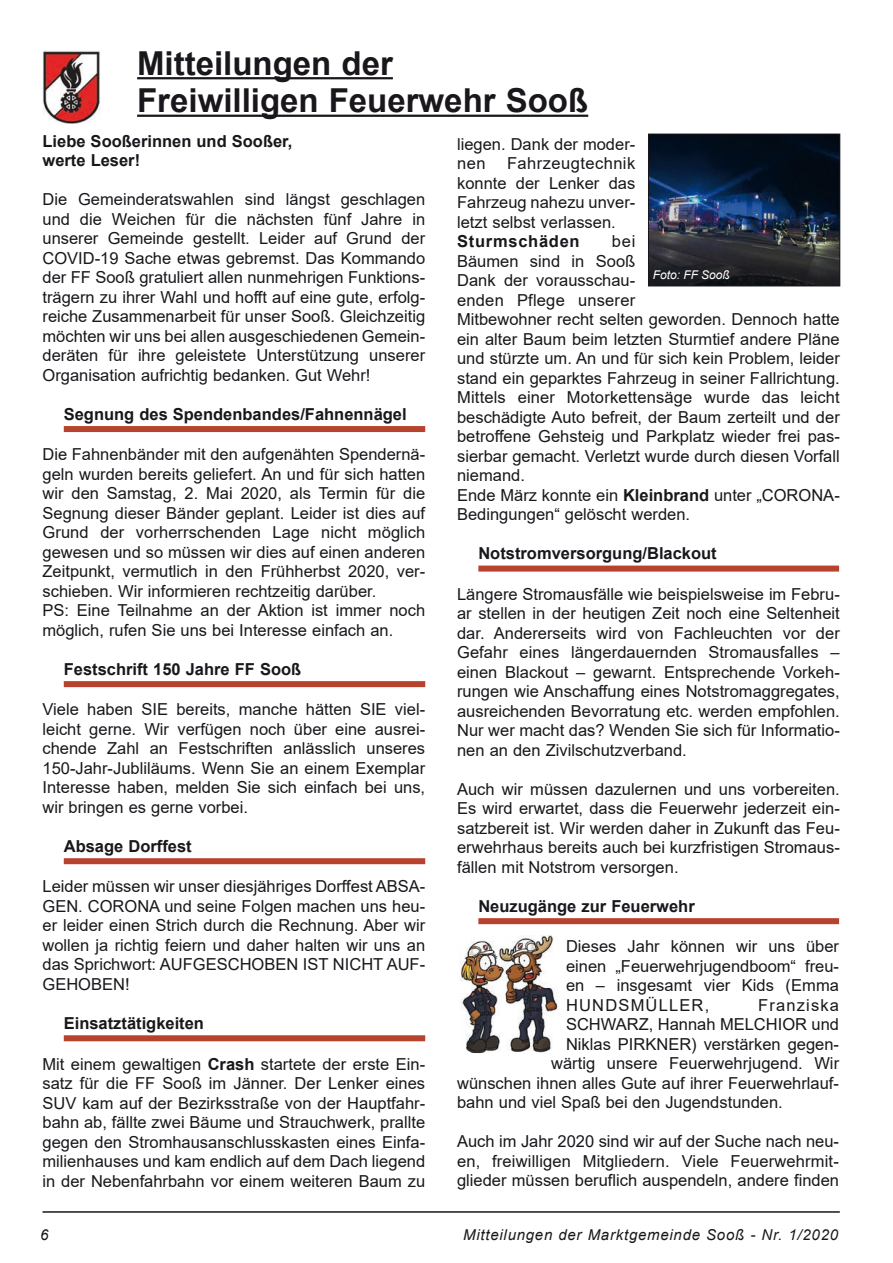
<style>
.page{position:relative;width:893px;height:1263px;background:#fff}
.page>*{position:absolute;margin:0;border:0;box-sizing:border-box;transform-origin:0 0}
.Titel1{font:700 33px "Arial";color:#1a171c}
.Body11-13{font:16.5px/19.5px "Arial";color:#1a171c;text-align:justify}
.ZwiTi_Unterstr_farbe{font:700 16.5px "Arial";color:#1a171c}
.Body11-13-2{font:700 16.5px "Arial";color:#1a171c}
.Body11-13-3{font:700 16.5px "Arial";letter-spacing:.045em;color:#1a171c}
.Body11-13-4{font:16.5px "Arial";letter-spacing:.07em;color:#1a171c}
.t1{font:italic 15px "Arial";letter-spacing:.05em;color:#1a171c}
.Bildnachweis{font:italic 12px "Arial";color:#fff}
.s1{font-weight:700}
</style>
<div class="page">
<hr style="left:43px;top:1211px;width:797px;height:2px;background:#1a171c">
<div style="left:64px;top:426px;width:361px;height:6px;background:#b7422d"></div>
<div style="left:64px;top:681px;width:361px;height:6px;background:#b7422d"></div>
<div style="left:64px;top:858px;width:361px;height:6px;background:#b7422d"></div>
<div style="left:64px;top:1035px;width:361px;height:6px;background:#b7422d"></div>
<div style="left:478px;top:566px;width:361px;height:6px;background:#b7422d"></div>
<div style="left:478px;top:918px;width:361px;height:6px;background:#b7422d"></div>
<img style="left:43px;top:51px;width:57px;height:72px">
<hr style="left:137px;top:77px;width:256px;height:2px;background:#1a171c">
<hr style="left:137px;top:115px;width:451px;height:2px;background:#1a171c">
<img style="left:650px;top:136px;width:188px;height:148px">
<div style="left:648px;top:134px;width:192px;height:152px;border:1px solid #1a171c"></div>
<img style="left:460px;top:935px;width:98px;height:118px">
<p class="Titel1" style="left:137px;top:40px;width:257px">Mitteilungen der</p>
<p class="Titel1" style="left:137px;top:77px;width:453px">Freiwilligen Feuerwehr Sooß</p>
<p class="Body11-13-2" style="left:43px;top:129px;width:251px">Liebe Sooßerinnen und Sooßer,</p>
<p class="Body11-13-2" style="left:43px;top:149px;width:99px">werte Leser!</p>
<p class="Body11-13" style="left:43px;top:190px;width:384px">Die Gemeinderatswahlen sind längst geschlagen und die Weichen für die nächsten fünf Jahre in unserer Gemeinde gestellt. Leider auf Grund der COVID-19 Sache etwas gebremst. Das Kommando der FF Sooß gratuliert allen nunmehrigen Funktions&shy;trägern zu ihrer Wahl und hofft auf eine gute, erfolg&shy;reiche Zusammenarbeit für unser Sooß. Gleichzeitig möchten wir uns bei allen ausgeschiedenen Gemein&shy;deräten für ihre geleistete Unterstützung unserer Organisation aufrichtig bedanken. Gut Wehr!</p>
<p class="ZwiTi_Unterstr_farbe" style="left:64px;top:402px;width:344px">Segnung des Spendenbandes/Fahnennägel</p>
<p class="Body11-13" style="left:43px;top:445px;width:384px">Die Fahnenbänder mit den aufgenähten Spendernä&shy;geln wurden bereits geliefert. An und für sich hatten wir den Samstag, 2. Mai 2020, als Termin für die Segnung dieser Bänder geplant. Leider ist dies auf Grund der vorherrschenden Lage nicht möglich gewesen und so müssen wir dies auf einen anderen Zeitpunkt, vermutlich in den Frühherbst 2020, ver&shy;schieben. Wir informieren rechtzeitig darüber.</p>
<p class="Body11-13" style="left:43px;top:601px;width:384px">PS: Eine Teilnahme an der Aktion ist immer noch möglich, rufen Sie uns bei Interesse einfach an.</p>
<p class="ZwiTi_Unterstr_farbe" style="left:64px;top:657px;width:239px">Festschrift 150 Jahre FF Sooß</p>
<p class="Body11-13" style="left:43px;top:700px;width:384px">Viele haben SIE bereits, manche hätten SIE viel&shy;leicht gerne. Wir verfügen noch über eine ausrei&shy;chende Zahl an Festschriften anlässlich unseres 150-Jahr-Jubliläums. Wenn Sie an einem Exemplar Interesse haben, melden Sie sich einfach bei uns, wir bringen es gerne vorbei.</p>
<p class="ZwiTi_Unterstr_farbe" style="left:64px;top:834px;width:129px">Absage Dorffest</p>
<p class="Body11-13" style="left:43px;top:877px;width:384px">Leider müssen wir unser diesjähriges Dorffest ABSA-GEN. CORONA und seine Folgen machen uns heu&shy;er leider einen Strich durch die Rechnung. Aber wir wollen ja richtig feiern und daher halten wir uns an das Sprichwort: AUFGESCHOBEN IST NICHT AUF-GEHOBEN!</p>
<p class="ZwiTi_Unterstr_farbe" style="left:64px;top:1011px;width:142px">Einsatztätigkeiten</p>
<p class="Body11-13" style="left:43px;top:1054px;width:384px">Mit einem gewaltigen <span class="s1">Crash</span> startete der erste Ein&shy;satz für die FF Sooß im Jänner. Der Lenker eines SUV kam auf der Bezirksstraße von der Hauptfahr&shy;bahn ab, fällte zwei Bäume und Strauchwerk, prallte gegen den Stromhausanschlusskasten eines Einfa&shy;milienhauses und kam endlich auf dem Dach liegend in der Nebenfahrbahn vor einem weiteren Baum zu</p>
<p class="Body11-13" style="left:457px;top:134px;width:180px">liegen. Dank der moder&shy;nen</p>
<p class="Body11-13" style="left:457px;top:154px;width:180px;text-indent:50px">Fahrzeugtechnik konnte der Lenker das Fahrzeug nahezu unver&shy;letzt selbst verlassen.</p>
<p class="Body11-13-3" style="left:457px;top:230px;width:124px">Sturmschäden</p>
<p class="Body11-13" style="left:457px;top:232px;width:384px;text-align:left;text-indent:155px">bei<br>Bäumen sind in Sooß<br>Dank der vorausschau-<br>enden Pflege unserer<br>Mitbewohner recht selten geworden. Dennoch hatte ein alter Baum beim letzten Sturmtief andere Pläne und stürzte um. An und für sich kein Problem, leider stand ein geparktes Fahrzeug in seiner Fallrichtung.<br>Mittels einer Motorkettensäge wurde das leicht beschädigte Auto befreit, der Baum zerteilt und der betroffene Gehsteig und Parkplatz wieder frei pas&shy;sierbar gemacht. Verletzt wurde durch diesen Vorfall niemand.</p>
<p class="Body11-13" style="left:457px;top:485px;width:384px">Ende März konnte ein <span class="s1">Kleinbrand</span> unter „CORONA-<br>Bedingungen“ gelöscht werden.</p>
<p class="ZwiTi_Unterstr_farbe" style="left:478px;top:542px;width:240px">Notstromversorgung/Blackout</p>
<p class="Body11-13" style="left:457px;top:584px;width:384px">Längere Stromausfälle wie beispielsweise im Febru&shy;ar stellen in der heutigen Zeit noch eine Seltenheit dar. Andererseits wird von Fachleuchten vor der Gefahr eines längerdauernden Stromausfalles – einen Blackout – gewarnt. Entsprechende Vorkeh&shy;rungen wie Anschaffung eines Notstromaggregates, ausreichenden Bevorratung etc. werden empfohlen.<br>Nur wer macht das? Wenden Sie sich für Informatio&shy;nen an den Zivilschutzverband.</p>
<p class="Body11-13" style="left:457px;top:779px;width:384px">Auch wir müssen dazulernen und uns vorbereiten.<br>Es wird erwartet, dass die Feuerwehr jederzeit ein&shy;satzbereit ist. Wir werden daher in Zukunft das Feu&shy;erwehrhaus bereits auch bei kurzfristigen Stromaus&shy;fällen mit Notstrom versorgen.</p>
<p class="ZwiTi_Unterstr_farbe" style="left:478px;top:894px;width:218px">Neuzugänge zur Feuerwehr</p>
<p class="Body11-13" style="left:566px;top:937px;width:275px">Dieses Jahr können wir uns über einen „Feuerwehrjugendboom“ freu&shy;en – insgesamt vier Kids (Emma HUNDSMÜLLER,</p>
<p class="Bildnachweis" style="left:653px;top:267px;width:79px">Foto: FF Sooß</p>
<p class="Body11-13-4" style="left:758px;top:994px;width:83px">Franziska</p>
<p class="Body11-13" style="left:566px;top:1015px;width:274px">SCHWARZ, Hannah MELCHIOR und</p>
<p class="Body11-13" style="left:566px;top:1034px;width:274px">Niklas PIRKNER) verstärken gegen-</p>
<p class="Body11-13" style="left:551px;top:1054px;width:290px">wärtig unsere Feuerwehrjugend. Wir</p>
<p class="Body11-13" style="left:457px;top:1073px;width:383px">wünschen ihnen alles Gute auf ihrer Feuerwehrlauf-</p>
<p class="Body11-13" style="left:457px;top:1093px;width:327px">bahn und viel Spaß bei den Jugendstunden.</p>
<p class="Body11-13" style="left:457px;top:1132px;width:383px">Auch im Jahr 2020 sind wir auf der Suche nach neu&shy;en, freiwilligen Mitgliedern. Viele Feuerwehrmit&shy;glieder müssen beruflich auspendeln, andere finden</p>
<p class="t1" style="left:40px;top:1225px;width:10px">6</p>
<p class="t1" style="left:463px;top:1225px;width:376px">Mitteilungen der Marktgemeinde Sooß - Nr. 1/2020</p>
</div>
